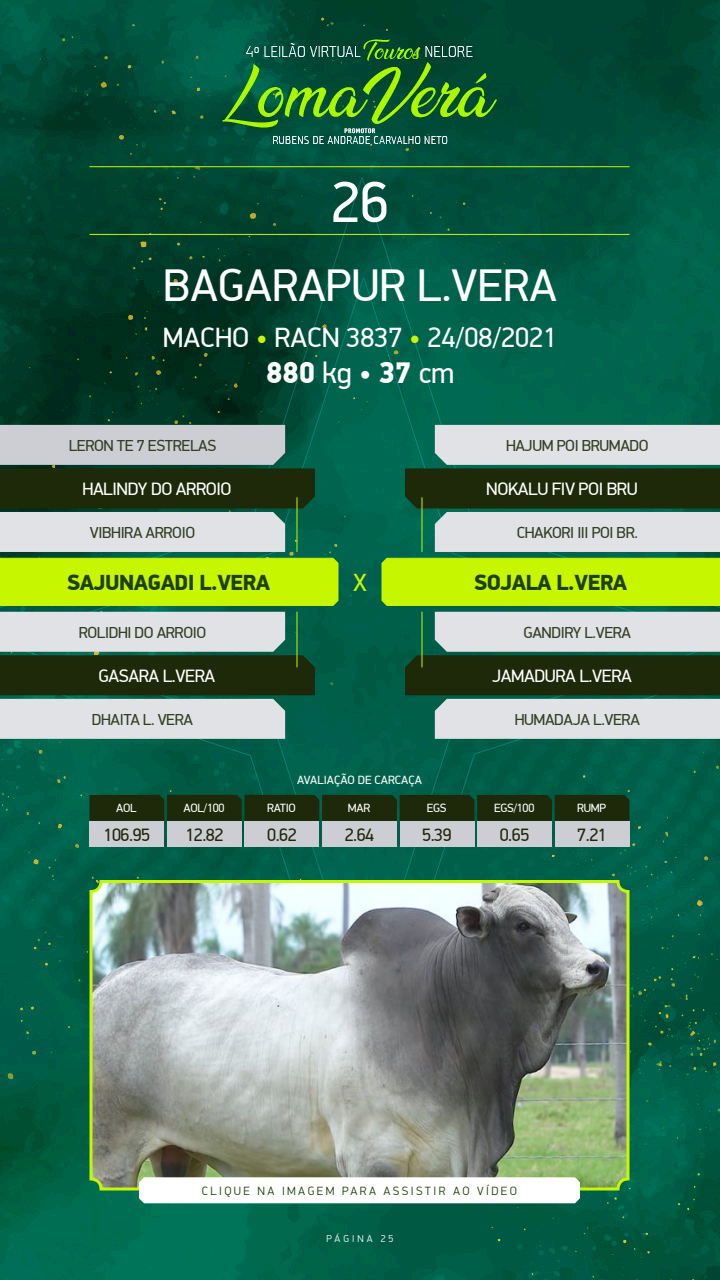
<style>
.page{position:relative;width:720px;height:1280px;background:#fff}
.page>*{position:absolute;margin:0;border:0;box-sizing:border-box;transform-origin:0 0}
.t1{font:58px "PF Din Display Pro";color:#fff}
.t2{font:46px "PF Din Display Pro";color:#fff}
.t3{font:900 30px "PF Din Display Pro";color:#fff}
.t4{font:28px "PF Din Display Pro";color:#fff}
.t5{font:25px "PF Din Display Pro";color:#c6f700}
.t6{font:900 22px "PF Din Display Pro";letter-spacing:-.025em;color:#1d4006}
.t7{font:18px "PF Din Display Pro";letter-spacing:-.025em;color:#fff}
.t8{font:18px "PF Din Display Pro";letter-spacing:-.025em;color:#1d2909}
.t9{font:16px "PF Din Display Pro";letter-spacing:-.025em;color:#343e22}
.t10{font:300 12px "PF Din Display Pro";letter-spacing:.2em;color:#1d4006}
.t11{font:12px "PF Din Display Pro";letter-spacing:-.025em;color:#fff}
.t12{font:12px "PF Din Display Pro";color:#fff}
.t13{font:300 10px "PF Din Display Pro";letter-spacing:.3em;color:#fff}
.s1{color:#c6f700}
.s2{font-weight:400}
</style>
<div class="page">
<img style="left:0;top:0;width:720px;height:1280px">
<img style="left:91px;top:882px;width:537px;height:307px">
<div style="left:90px;top:880px;width:540px;height:310px;border:3px solid #c6f700;border-radius:10px"></div>
<svg style="left:139px;top:1177px;width:441px;height:26px"></svg>
<div style="left:90px;top:795px;width:539px;height:26px;background:#1d2909"></div>
<div style="left:90px;top:821px;width:74px;height:26px;background:#cdced3"></div>
<div style="left:400px;top:821px;width:74px;height:26px;background:#cdced3"></div>
<div style="left:245px;top:821px;width:74px;height:26px;background:#cdced3"></div>
<div style="left:555px;top:821px;width:75px;height:26px;background:#cdced3"></div>
<div style="left:167px;top:821px;width:75px;height:26px;background:#cdced3"></div>
<div style="left:477px;top:821px;width:75px;height:26px;background:#cdced3"></div>
<div style="left:322px;top:821px;width:75px;height:26px;background:#cdced3"></div>
<svg style="left:0;top:612px;width:315px;height:127px;background:#89988e"></svg>
<svg style="left:405px;top:612px;width:315px;height:127px;background:#87978c"></svg>
<svg style="left:0;top:425px;width:339px;height:181px;background:#89a85e"></svg>
<svg style="left:381px;top:425px;width:339px;height:181px;background:#8dae63"></svg>
<hr style="left:296px;top:612px;width:2px;height:55px;background:#c6f700">
<hr style="left:296px;top:497px;width:2px;height:55px;background:#c6f700">
<hr style="left:422px;top:612px;width:1px;height:55px;background:#c6f700">
<hr style="left:422px;top:497px;width:1px;height:55px;background:#c6f700">
<hr style="left:90px;top:234px;width:540px;height:1px;background:#c6f700">
<hr style="left:90px;top:166px;width:540px;height:1px;background:#c6f700">
<p class="t1" style="left:331px;top:168px;width:59px">26</p>
<p class="t2" style="left:163px;top:258px;width:395px">BAGARAPUR L.VERA</p>
<p class="t4" style="left:163px;top:321px;width:396px">MACHO <span class="s1">•</span> RACN 3837 <span class="s1">•</span> 24/08/2021</p>
<p class="t3" style="left:266px;top:355px;width:190px">880 <span class="s2">kg •</span> 37 <span class="s2">cm</span></p>
<p class="t9" style="left:69px;top:436px;width:149px">LERON TE 7 ESTRELAS</p>
<p class="t9" style="left:506px;top:436px;width:144px">HAJUM POI BRUMADO</p>
<p class="t7" style="left:82px;top:478px;width:151px">HALINDY DO ARROIO</p>
<p class="t7" style="left:486px;top:478px;width:153px">NOKALU FIV POI BRU</p>
<p class="t9" style="left:90px;top:523px;width:107px">VIBHIRA ARROIO</p>
<p class="t9" style="left:517px;top:523px;width:123px">CHAKORI III POI BR.</p>
<p class="t6" style="left:67px;top:569px;width:205px">SAJUNAGADI L.VERA</p>
<p class="t5" style="left:353px;top:568px;width:15px">X</p>
<p class="t6" style="left:474px;top:569px;width:155px">SOJALA L.VERA</p>
<p class="t9" style="left:79px;top:623px;width:129px">ROLIDHI DO ARROIO</p>
<p class="t9" style="left:524px;top:623px;width:109px">GANDIRY L.VERA</p>
<p class="t7" style="left:99px;top:665px;width:118px">GASARA L.VERA</p>
<p class="t7" style="left:492px;top:665px;width:141px">JAMADURA L.VERA</p>
<p class="t9" style="left:92px;top:710px;width:103px">DHAITA L. VERA</p>
<p class="t9" style="left:515px;top:710px;width:127px">HUMADAJA L.VERA</p>
<p class="t12" style="left:297px;top:772px;width:126px">AVALIAÇÃO DE CARCAÇA</p>
<p class="t11" style="left:116px;top:801px;width:22px">AOL</p>
<p class="t11" style="left:184px;top:801px;width:42px">AOL/100</p>
<p class="t11" style="left:267px;top:801px;width:30px">RATIO</p>
<p class="t11" style="left:348px;top:801px;width:24px">MAR</p>
<p class="t11" style="left:427px;top:801px;width:21px">EGS</p>
<p class="t11" style="left:494px;top:801px;width:42px">EGS/100</p>
<p class="t11" style="left:577px;top:801px;width:30px">RUMP</p>
<p class="t8" style="left:104px;top:824px;width:48px">106.95</p>
<p class="t8" style="left:185px;top:824px;width:40px">12.82</p>
<p class="t8" style="left:267px;top:824px;width:31px">0.62</p>
<p class="t8" style="left:345px;top:824px;width:31px">2.64</p>
<p class="t8" style="left:422px;top:824px;width:31px">5.39</p>
<p class="t8" style="left:500px;top:824px;width:31px">0.65</p>
<p class="t8" style="left:577px;top:824px;width:31px">7.21</p>
<p class="t10" style="left:202px;top:1184px;width:317px">CLIQUE NA IMAGEM PARA ASSISTIR AO VÍDEO</p>
<p class="t13" style="left:327px;top:1232px;width:68px">PÁGINA 25</p>
</div>
